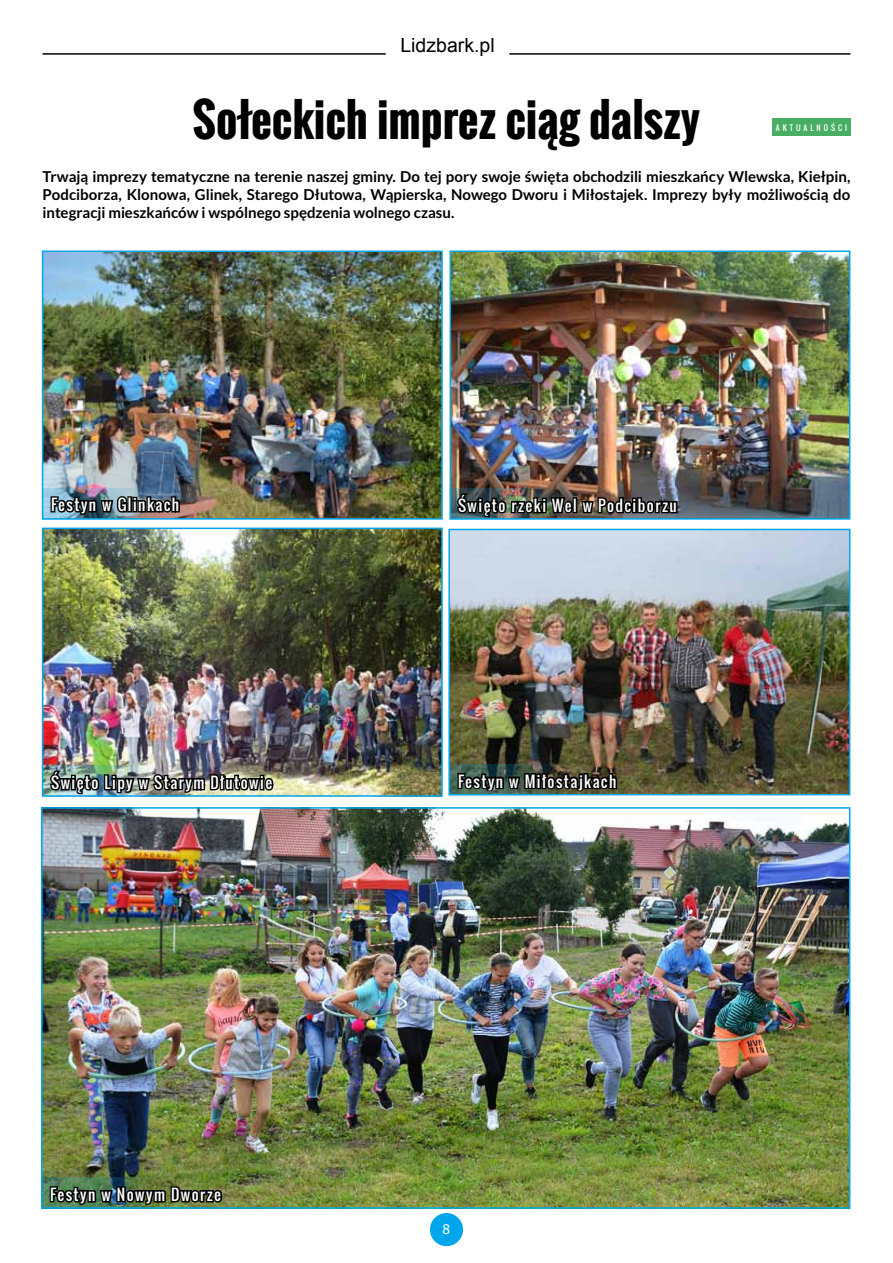
<style>
.page{position:relative;width:893px;height:1263px;background:#fff}
.page>*{position:absolute;margin:0;border:0;box-sizing:border-box;transform-origin:0 0}
.t1{font:700 45px "Oswald";color:#000}
.t2{font:19.5px "Arial";color:#000}
.t3{font:700 15px/18px "Lato";color:#000;text-align:justify}
.t4{font:15px "Oswald";letter-spacing:.1em;color:#fff}
.t5{font:15px "Myriad Pro";color:#fff}
.t6{font:7.5px "Oswald";letter-spacing:.4em;color:#fff}
</style>
<div class="page">
<hr style="left:43px;top:53px;width:343px;height:2px;background:#000">
<hr style="left:509px;top:53px;width:341px;height:2px;background:#000">
<div style="left:430px;top:1213px;width:33px;height:33px;background:#00a6eb;border-radius:50%"></div>
<img style="left:451px;top:532px;width:396px;height:260px">
<div style="left:448px;top:529px;width:402px;height:266px;border:2px solid #00a6eb"></div>
<div style="left:772px;top:118px;width:78px;height:18px;background:#47ae64"></div>
<img style="left:45px;top:253px;width:395px;height:264px">
<div style="left:42px;top:250px;width:401px;height:270px;border:2px solid #00a6eb"></div>
<img style="left:44px;top:810px;width:803px;height:396px">
<img style="left:45px;top:531px;width:395px;height:263px">
<div style="left:42px;top:528px;width:401px;height:269px;border:2px solid #00a6eb"></div>
<img style="left:453px;top:253px;width:394px;height:264px">
<div style="left:450px;top:250px;width:400px;height:270px;border:2px solid #00a6eb"></div>
<svg style="left:43px;top:488px;width:207px;height:32px;background:#8b866b"></svg>
<img style="left:49px;top:485px;width:132px;height:62px">
<svg style="left:450px;top:488px;width:5px;height:32px"></svg>
<img style="left:455px;top:478px;width:224px;height:55px">
<svg style="left:450px;top:764px;width:207px;height:31px"></svg>
<img style="left:456px;top:744px;width:163px;height:80px">
<svg style="left:43px;top:765px;width:5px;height:32px"></svg>
<img style="left:48px;top:763px;width:227px;height:62px">
<svg style="left:42px;top:1177px;width:207px;height:32px"></svg>
<img style="left:48px;top:1175px;width:176px;height:34px">
<h2 class="t2" style="left:400px;top:33px;width:96px">Lidzbark.pl</h2>
<h1 class="t1" style="left:193px;top:86px;width:509px">Sołeckich imprez ciąg dalszy</h1>
<p class="t6" style="left:776px;top:122px;width:73px">AKTUALNOŚCI</p>
<p class="t3" style="left:43px;top:168px;width:809px">Trwają imprezy tematyczne na terenie naszej gminy. Do tej pory swoje święta obchodzili mieszkańcy Wlewska, Kiełpin, Podciborza, Klonowa, Glinek, Starego Dłutowa, Wąpierska, Nowego Dworu i Miłostajek. Imprezy były możliwością do integracji mieszkańców i wspólnego spędzenia wolnego czasu.</p>
<p class="t4" style="left:51px;top:493px;width:130px">Festyn w Glinkach</p>
<p class="t4" style="left:458px;top:494px;width:220px">Święto rzeki Wel w Podciborzu</p>
<p class="t4" style="left:51px;top:771px;width:223px">Święto Lipy w Starym Dłutowie</p>
<p class="t4" style="left:458px;top:770px;width:160px">Festyn w Miłostajkach</p>
<p class="t4" style="left:50px;top:1183px;width:172px">Festyn w Nowym Dworze</p>
<p class="t5" style="left:442px;top:1220px;width:9px">8</p>
</div>
